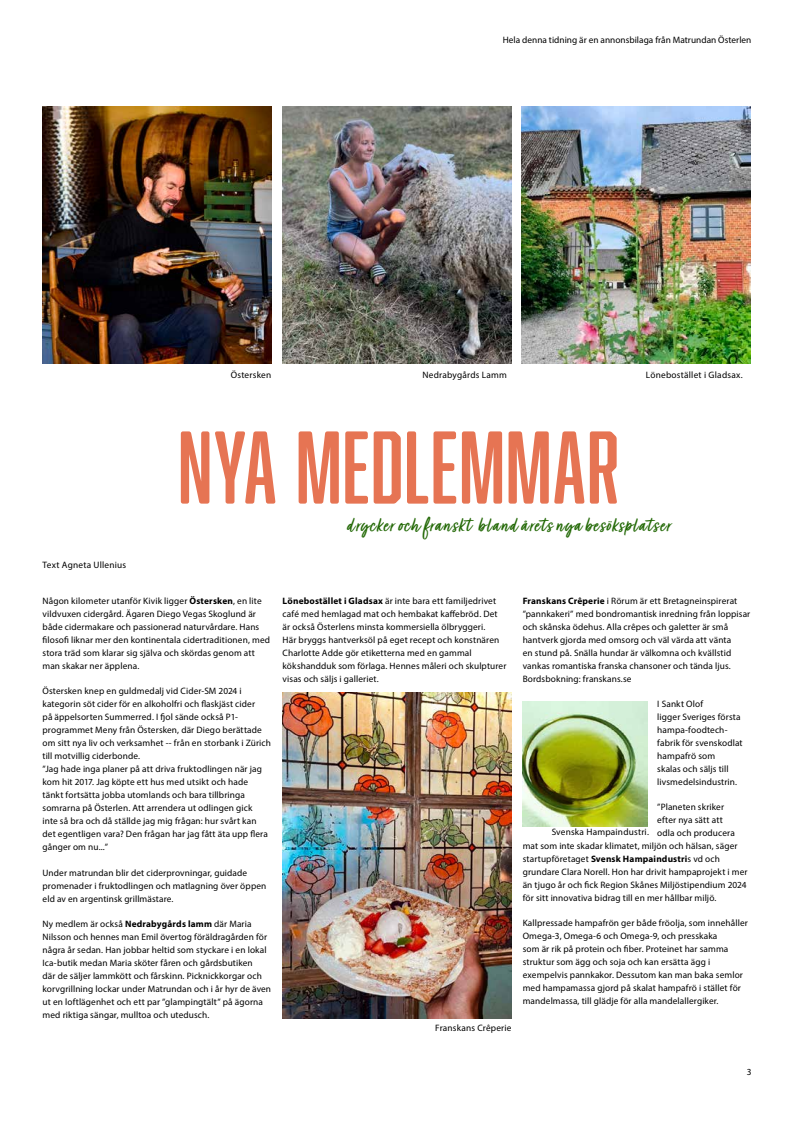
<style>
.page{position:relative;width:794px;height:1127px;background:#fff}
.page>*{position:absolute;margin:0;border:0;box-sizing:border-box;transform-origin:0 0}
.t1{font:95px "Abolition Soft";letter-spacing:.01em;color:#e67453}
.t2{font:23px "Turbinado Pro";letter-spacing:.05em;color:#226805}
.t3{font:9.3px/13px "Myriad Pro";letter-spacing:.015em;color:#000}
.s1{font-weight:700}
</style>
<div class="page">
<img style="left:283px;top:106px;width:228px;height:257px">
<img style="left:43px;top:106px;width:228px;height:257px">
<img style="left:283px;top:693px;width:228px;height:326px">
<img style="left:522px;top:106px;width:228px;height:257px">
<img style="left:523px;top:702px;width:124px;height:124px">
<p class="t3" style="left:502px;top:33px;width:250px">Hela denna tidning är en annonsbilaga från Matrundan Österlen</p>
<p class="t3" style="left:231px;top:368px;width:42px">Östersken</p>
<p class="t3" style="left:422px;top:368px;width:86px">Nedrabygårds Lamm</p>
<p class="t3" style="left:646px;top:368px;width:98px">Lönebostället i Gladsax.</p>
<p class="t3" style="left:43px;top:558px;width:85px">Text Agneta Ullenius</p>
<h1 class="t1" style="left:178px;top:412px;width:444px">NYA MEDLEMMAR</h1>
<h2 class="t2" style="left:347px;top:512px;width:326px">drycker och franskt bland årets nya besöksplatser</h2>
<p class="t3" style="left:43px;top:594px;width:229px">Någon kilometer utanför Kivik ligger <span class="s1">Östersken</span>, en lite vildvuxen cidergård. Ägaren Diego Vegas Skoglund är både cidermakare och passionerad naturvårdare. Hans filosofi liknar mer den kontinentala cidertraditionen, med stora träd som klarar sig själva och skördas genom att man skakar ner äpplena.</p>
<p class="t3" style="left:43px;top:684px;width:230px">Östersken knep en guldmedalj vid Cider-SM 2024 i kategorin söt cider för en alkoholfri och flaskjäst cider<br>på äppelsorten Summerred. I fjol sände också P1- programmet Meny från Östersken, där Diego berättade om sitt nya liv och verksamhet -- från en storbank i Zürich till motvillig ciderbonde.<br>”Jag hade inga planer på att driva fruktodlingen när jag kom hit 2017. Jag köpte ett hus med utsikt och hade tänkt fortsätta jobba utomlands och bara tillbringa somrarna på Österlen. Att arrendera ut odlingen gick<br>inte så bra och då ställde jag mig frågan: hur svårt kan det egentligen vara? Den frågan har jag fått äta upp flera gånger om nu...”</p>
<p class="t3" style="left:43px;top:866px;width:225px">Under matrundan blir det ciderprovningar, guidade promenader i fruktodlingen och matlagning över öppen eld av en argentinsk grillmästare.</p>
<p class="t3" style="left:43px;top:917px;width:230px">Ny medlem är också <span class="s1">Nedrabygårds lamm</span> där Maria Nilsson och hennes man Emil övertog föräldragården för några år sedan. Han jobbar heltid som styckare i en lokal Ica-butik medan Maria sköter fåren och gårdsbutiken<br>där de säljer lammkött och fårskinn. Picknickkorgar och korvgrillning lockar under Matrundan och i år hyr de även ut en loftlägenhet och ett par ”glampingtält” på ägorna med riktiga sängar, mulltoa och utedusch.</p>
<p class="t3" style="left:283px;top:594px;width:225px"><span class="s1">Lönebostället i Gladsax</span> är inte bara ett familjedrivet café med hemlagad mat och hembakat kaffebröd. Det är också Österlens minsta kommersiella ölbryggeri.<br>Här bryggs hantverksöl på eget recept och konstnären Charlotte Adde gör etiketterna med en gammal kökshandduk som förlaga. Hennes måleri och skulpturer visas och säljs i galleriet.</p>
<p class="t3" style="left:523px;top:594px;width:229px"><span class="s1">Franskans Crêperie</span> i Rörum är ett Bretagneinspirerat ”pannkakeri” med bondromantisk inredning från loppisar och skånska ödehus. Alla crêpes och galetter är små hantverk gjorda med omsorg och väl värda att vänta<br>en stund på. Snälla hundar är välkomna och kvällstid vankas romantiska franska chansoner och tända ljus.<br>Bordsbokning: franskans.se</p>
<p class="t3" style="left:657px;top:697px;width:87px">I Sankt Olof<br>ligger Sveriges första hampa-foodtech&shy;fabrik för svenskodlat hampafrö som<br>skalas och säljs till livsmedelsindustrin.</p>
<p class="t3" style="left:657px;top:800px;width:68px">”Planeten skriker</p>
<p class="t3" style="left:657px;top:813px;width:67px">efter nya sätt att</p>
<p class="t3" style="left:657px;top:826px;width:79px">odla och producera</p>
<p class="t3" style="left:523px;top:839px;width:216px">mat som inte skadar klimatet, miljön och hälsan, säger</p>
<p class="t3" style="left:523px;top:852px;width:199px">startupföretaget <span class="s1">Svensk Hampaindustri</span>s vd och</p>
<p class="t3" style="left:523px;top:865px;width:226px">grundare Clara Norell. Hon har drivit hampaprojekt i mer</p>
<p class="t3" style="left:523px;top:878px;width:225px">än tjugo år och fick Region Skånes Miljöstipendium 2024</p>
<p class="t3" style="left:523px;top:891px;width:195px">för sitt innovativa bidrag till en mer hållbar miljö.</p>
<p class="t3" style="left:523px;top:916px;width:227px">Kallpressade hampafrön ger både fröolja, som innehåller Omega-3, Omega-6 och Omega-9, och presskaka<br>som är rik på protein och fiber. Proteinet har samma struktur som ägg och soja och kan ersätta ägg i exempelvis pannkakor. Dessutom kan man baka semlor med hampamassa gjord på skalat hampafrö i stället för mandelmassa, till glädje för alla mandelallergiker.</p>
<p class="t3" style="left:552px;top:826px;width:99px">Svenska Hampaindustri.</p>
<p class="t3" style="left:435px;top:1021px;width:78px">Franskans Crêperie</p>
<p class="t3" style="left:746px;top:1065px;width:6px">3</p>
</div>
